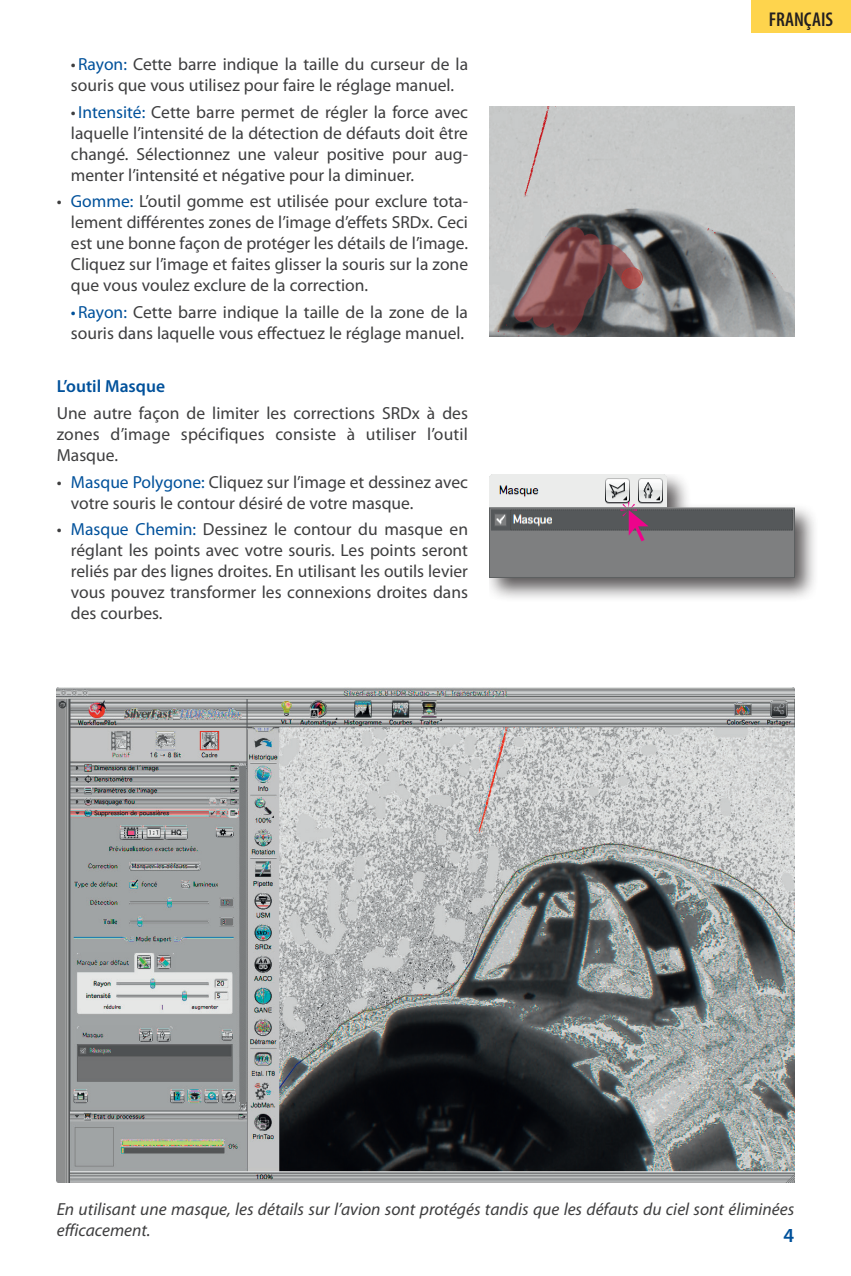
<style>
.page{position:relative;width:851px;height:1276px;background:#fff}
.page>*{position:absolute;margin:0;border:0;box-sizing:border-box;transform-origin:0 0}
.t1{font:600 condensed 20px "Myriad Pro";color:#231f20}
.t2{font:600 20px "Myriad Pro";color:#01519b}
.t3{font:17.5px/21px "Myriad Pro";color:#3e3e3f;text-align:justify}
.t4{font:italic 17.5px/21px "Myriad Pro";color:#3e3e3f}
.t5{font:600 17.5px "Myriad Pro";color:#01519b}
.s1{color:#01519b}
</style>
<div class="page">
<div style="left:750px;top:0;width:100px;height:33px;background:#fed44d"></div>
<img style="left:489px;top:106px;width:305px;height:230px">
<div style="left:489px;top:475px;width:330px;height:128px;background:#231f20;opacity:.75"></div>
<img style="left:489px;top:475px;width:305px;height:102px">
<svg style="left:620px;top:502px;width:28px;height:39px"></svg>
<img style="left:57px;top:687px;width:737px;height:495px">
<p class="t3" style="left:71px;top:53px;width:398px">•<span class="s1">Rayon:</span> Cette barre indique la taille du curseur de la souris que vous utilisez pour faire le réglage manuel.</p>
<p class="t3" style="left:71px;top:101px;width:398px">•<span class="s1">Intensité:</span> Cette barre permet de régler la force avec laquelle l’intensité de la détection de défauts doit être changé. Sélectionnez une valeur positive pour aug&shy;menter l’intensité et négative pour la diminuer.</p>
<p class="t3" style="left:71px;top:191px;width:398px;text-indent:-14px">• <span class="s1">Gomme:</span> L’outil gomme est utilisée pour exclure tota&shy;lement différentes zones de l’image d’effets SRDx. Ceci est une bonne façon de protéger les détails de l’image.<br>Cliquez sur l’image et faites glisser la souris sur la zone que vous voulez exclure de la correction.</p>
<p class="t3" style="left:71px;top:301px;width:398px"><span class="s1">•Rayon:</span> Cette barre indique la taille de la zone de la souris dans laquelle vous effectuez le réglage manuel.</p>
<p class="t5" style="left:57px;top:375px;width:110px">L’outil Masque</p>
<p class="t3" style="left:57px;top:402px;width:412px">Une autre façon de limiter les corrections SRDx à des zones d’image spécifiques consiste à utiliser l’outil Masque.</p>
<p class="t3" style="left:71px;top:471px;width:398px;text-indent:-14px">• <span class="s1">Masque Polygone:</span> Cliquez sur l’image et dessinez avec votre souris le contour désiré de votre masque.</p>
<p class="t3" style="left:71px;top:519px;width:398px;text-indent:-14px">• <span class="s1">Masque Chemin:</span> Dessinez le contour du masque en réglant les points avec votre souris. Les points seront reliés par des lignes droites. En utilisant les outils levier vous pouvez transformer les connexions droites dans des courbes.</p>
<p class="t1" style="left:768px;top:7px;width:66px">FRANÇAIS</p>
<p class="t4" style="left:57px;top:1198px;width:739px">En utilisant une masque, les détails sur l’avion sont protégés tandis que les défauts du ciel sont éliminées efficacement.</p>
<p class="t2" style="left:783px;top:1222px;width:12px">4</p>
</div>
